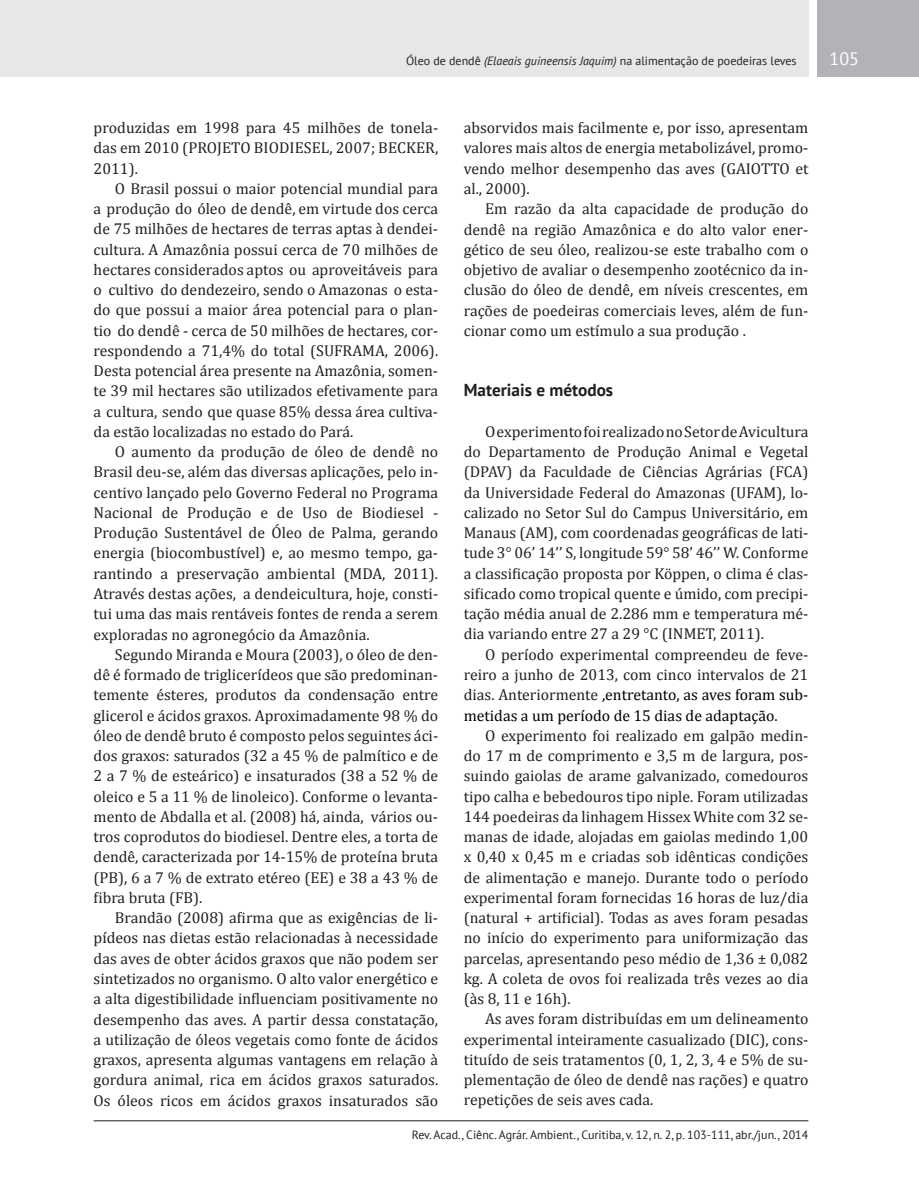
<style>
.page{position:relative;width:919px;height:1191px;background:#fff}
.page>*{position:absolute;margin:0;border:0;box-sizing:border-box;transform-origin:0 0}
.t1{font:18px "PT Sans";color:#fff}
.t2{font:700 17.25px "PT Sans";color:#231f20}
.t3{font:15.75px/20.2px "Cambria";color:#231f20;text-align:justify}
.t4{font:12px "PT Sans";color:#231f20}
.s1{font-style:italic}
.s2{color:#000}
</style>
<div class="page">
<div style="left:0;top:0;width:808px;height:77px;background:#e6e7e9"></div>
<div style="left:816px;top:0;width:102px;height:77px;background:#b2b3b7"></div>
<hr style="left:94px;top:1120px;width:714px;height:1px;background:#231f20">
<p class="t4" style="left:406px;top:53px;width:392px">Óleo de dendê <span class="s1">(Elaeais guineensis Jaquim)</span> na alimentação de poedeiras leves</p>
<p class="t1" style="left:829px;top:47px;width:31px">105</p>
<p class="t3" style="left:94px;top:117px;width:346px">produzidas em 1998 para 45 milhões de tonela&shy;das em 2010 (PROJETO BIODIESEL, 2007; BECKER, 2011).</p>
<p class="t3" style="left:94px;top:178px;width:346px;text-indent:21px">O Brasil possui o maior potencial mundial para a produção do óleo de dendê, em virtude dos cerca de 75 milhões de hectares de terras aptas à dendei&shy;cultura. A Amazônia possui cerca de 70 milhões de hectares considerados aptos ou aproveitáveis para o cultivo do dendezeiro, sendo o Amazonas o esta&shy;do que possui a maior área potencial para o plan&shy;tio do dendê - cerca de 50 milhões de hectares, cor&shy;respondendo a 71,4% do total (SUFRAMA, 2006).<br>Desta potencial área presente na Amazônia, somen&shy;te 39 mil hectares são utilizados efetivamente para a cultura, sendo que quase 85% dessa área cultiva&shy;da estão localizadas no estado do Pará.</p>
<p class="t3" style="left:94px;top:441px;width:346px;text-indent:21px">O aumento da produção de óleo de dendê no Brasil deu-se, além das diversas aplicações, pelo in&shy;centivo lançado pelo Governo Federal no Programa Nacional de Produção e de Uso de Biodiesel - Produção Sustentável de Óleo de Palma, gerando energia (biocombustível) e, ao mesmo tempo, ga&shy;rantindo a preservação ambiental (MDA, 2011).<br>Através destas ações, a dendeicultura, hoje, consti&shy;tui uma das mais rentáveis fontes de renda a serem exploradas no agronegócio da Amazônia.</p>
<p class="t3" style="left:94px;top:644px;width:346px;text-indent:21px">Segundo Miranda e Moura (2003), o óleo de den&shy;dê é formado de triglicerídeos que são predominan&shy;temente ésteres, produtos da condensação entre glicerol e ácidos graxos. Aproximadamente 98 % do óleo de dendê bruto é composto pelos seguintes áci&shy;dos graxos: saturados (32 a 45 % de palmítico e de 2 a 7 % de esteárico) e insaturados (38 a 52 % de oleico e 5 a 11 % de linoleico). Conforme o levanta&shy;mento de Abdalla et al. (2008) há, ainda, vários ou&shy;tros coprodutos do biodiesel. Dentre eles, a torta de dendê, caracterizada por 14-15% de proteína bruta (PB), 6 a 7 % de extrato etéreo (EE) e 38 a 43 % de fibra bruta (FB).</p>
<p class="t3" style="left:94px;top:907px;width:346px;text-indent:21px">Brandão (2008) afirma que as exigências de li&shy;pídeos nas dietas estão relacionadas à necessidade das aves de obter ácidos graxos que não podem ser sintetizados no organismo. O alto valor energético e a alta digestibilidade influenciam positivamente no desempenho das aves. A partir dessa constatação, a utilização de óleos vegetais como fonte de ácidos graxos, apresenta algumas vantagens em relação à gordura animal, rica em ácidos graxos saturados.<br>Os óleos ricos em ácidos graxos insaturados são</p>
<p class="t3" style="left:463px;top:118px;width:346px">absorvidos mais facilmente e, por isso, apresentam valores mais altos de energia metabolizável, promo&shy;vendo melhor desempenho das aves (GAIOTTO et al., 2000).</p>
<p class="t3" style="left:463px;top:199px;width:346px;text-indent:21px">Em razão da alta capacidade de produção do dendê na região Amazônica e do alto valor ener&shy;gético de seu óleo, realizou-se este trabalho com o objetivo de avaliar o desempenho zootécnico da in&shy;clusão do óleo de dendê, em níveis crescentes, em rações de poedeiras comerciais leves, além de fun&shy;cionar como um estímulo a sua produção .</p>
<p class="t2" style="left:463px;top:379px;width:151px">Materiais e métodos</p>
<p class="t3" style="left:463px;top:421px;width:346px;text-indent:21px">O experimento foi realizado no Setor de Avicultura do Departamento de Produção Animal e Vegetal (DPAV) da Faculdade de Ciências Agrárias (FCA) da Universidade Federal do Amazonas (UFAM), lo&shy;calizado no Setor Sul do Campus Universitário, em Manaus (AM), com coordenadas geográficas de lati&shy;tude 3° 06’ 14’’ S, longitude 59° 58’ 46’’ W. Conforme a classificação proposta por Köppen, o clima é clas&shy;sificado como tropical quente e úmido, com precipi&shy;tação média anual de 2.286 mm e temperatura mé&shy;dia variando entre 27 a 29 °C (INMET, 2011).</p>
<p class="t3" style="left:463px;top:644px;width:346px;text-indent:21px">O período experimental compreendeu de feve&shy;reiro a junho de 2013, com cinco intervalos de 21 dias. Anteriormente <span class="s2">,entretanto, as aves foram sub&shy;metidas a um período de 15 dias de adaptação.</span></p>
<p class="t3" style="left:463px;top:725px;width:346px;text-indent:21px">O experimento foi realizado em galpão medin&shy;do 17 m de comprimento e 3,5 m de largura, pos&shy;suindo gaiolas de arame galvanizado, comedouros tipo calha e bebedouros tipo niple. Foram utilizadas 144 poedeiras da linhagem Hissex White com 32 se&shy;manas de idade, alojadas em gaiolas medindo 1,00 x 0,40 x 0,45 m e criadas sob idênticas condições de alimentação e manejo. Durante todo o período experimental foram fornecidas 16 horas de luz/dia (natural + artificial). Todas as aves foram pesadas no início do experimento para uniformização das parcelas, apresentando peso médio de 1,36 ± 0,082 kg. A coleta de ovos foi realizada três vezes ao dia (às 8, 11 e 16h).</p>
<p class="t3" style="left:463px;top:1008px;width:346px;text-indent:21px">As aves foram distribuídas em um delineamento experimental inteiramente casualizado (DIC), cons&shy;tituído de seis tratamentos (0, 1, 2, 3, 4 e 5% de su&shy;plementação de óleo de dendê nas rações) e quatro repetições de seis aves cada.</p>
<p class="t4" style="left:412px;top:1126px;width:398px">Rev. Acad., Ciênc. Agrár. Ambient., Curitiba, v. 12, n. 2, p. 103-111, abr./jun., 2014</p>
</div>
